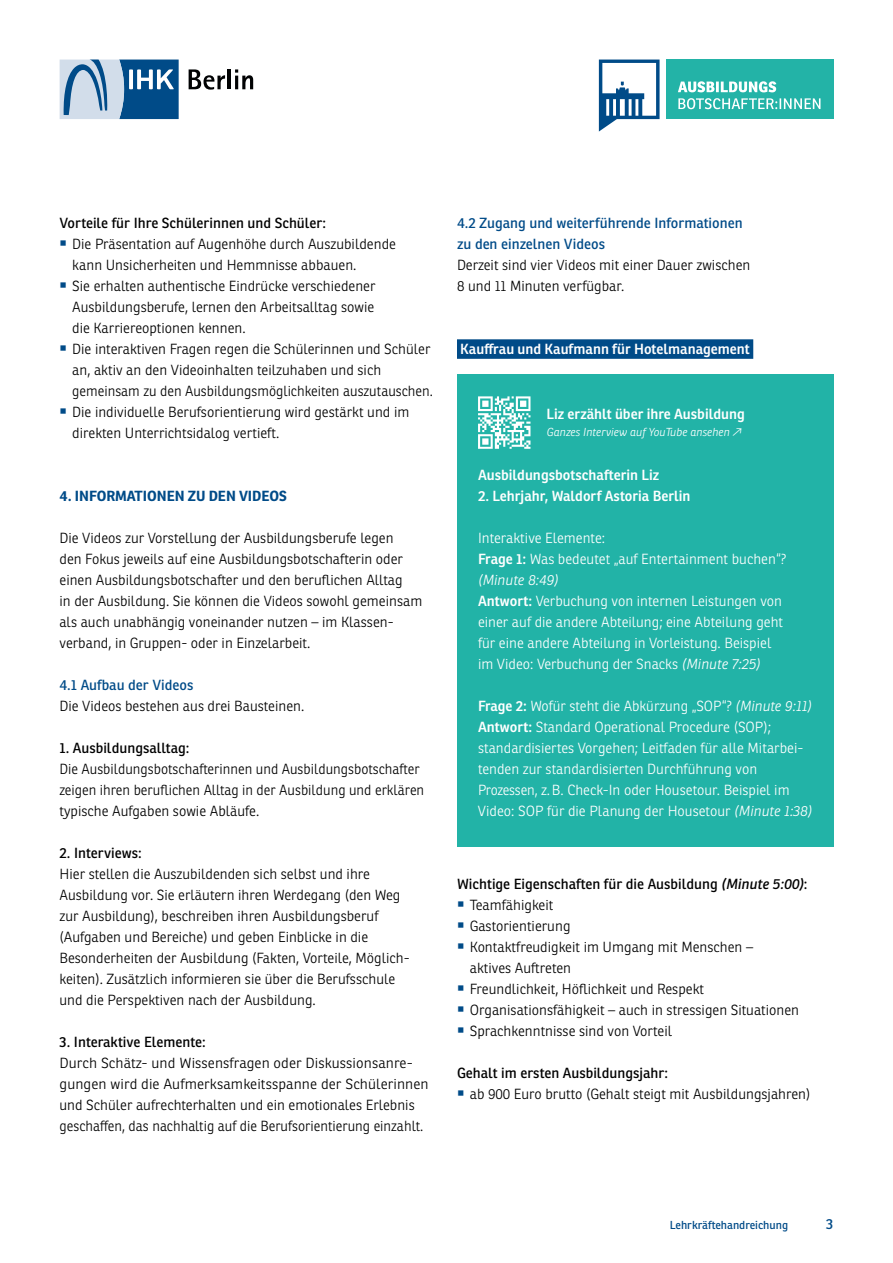
<style>
.page{position:relative;width:893px;height:1263px;background:#fff}
.page>*{position:absolute;margin:0;border:0;box-sizing:border-box;transform-origin:0 0}
.t1{font:300 14.25px/21px "Ronnia";color:#000}
.t2{font:300 14.25px/21px "Ronnia";color:#fff}
.t3{font:14.25px "Ronnia";color:#000}
.t4{font:600 14.25px "Ronnia";color:#fff}
.t5{font:14.25px/21px "Ronnia";color:#004b88}
.t6{font:700 14.25px "Ronnia";color:#004b88}
.t7{font:italic 300 11.25px "Ronnia";color:#fff}
.t8{font:11.25px "Ronnia";color:#004b88}
.s1{color:#004b88}
.s2{font-weight:600}
.s3{font-style:italic}
</style>
<div class="page">
<svg style="left:189px;top:69px;width:36px;height:21px"></svg>
<hr style="left:228px;top:69px;width:3px;height:20px;background:#010203">
<svg style="left:235px;top:69px;width:18px;height:20px"></svg>
<svg style="left:60px;top:60px;width:119px;height:59px;background:#6994b9"></svg>
<div style="left:666px;top:60px;width:167px;height:59px;background:#23b3a7"></div>
<svg style="left:678px;top:81px;width:142px;height:28px"></svg>
<svg style="left:599px;top:60px;width:61px;height:72px"></svg>
<div style="left:457px;top:339px;width:296px;height:20px;background:#004b88"></div>
<div style="left:457px;top:375px;width:376px;height:472px;background:#22b3a7"></div>
<svg style="left:478px;top:396px;width:52px;height:53px"></svg>
<p class="t3" style="left:60px;top:214px;width:268px">Vorteile für Ihre Schülerinnen und Schüler:</p>
<p class="t1" style="left:72px;top:233px;width:325px;text-indent:-13px"><span class="s1">○</span> Die Präsentation auf Augenhöhe durch Auszubildende kann Unsicherheiten und Hemmnisse abbauen.</p>
<p class="t1" style="left:72px;top:275px;width:305px;text-align:justify;text-indent:-13px"><span class="s1">○</span> Sie erhalten authentische Eindrücke verschiedener Ausbildungsberufe, lernen den Arbeitsalltag sowie die Karriereoptionen kennen.</p>
<p class="t1" style="left:72px;top:338px;width:362px;text-indent:-13px"><span class="s1">○</span> Die interaktiven Fragen regen die Schülerinnen und Schüler an, aktiv an den Videoinhalten teilzuhaben und sich gemeinsam zu den Ausbildungsmöglichkeiten auszutauschen.</p>
<p class="t1" style="left:72px;top:401px;width:339px;text-indent:-13px"><span class="s1">○</span> Die individuelle Berufsorientierung wird gestärkt und im direkten Unterrichtsidalog vertieft.</p>
<p class="t6" style="left:60px;top:486px;width:229px">4. INFORMATIONEN ZU DEN VIDEOS</p>
<p class="t1" style="left:60px;top:527px;width:364px">Die Videos zur Vorstellung der Ausbildungsberufe legen<br>den Fokus jeweils auf eine Ausbildungsbotschafterin oder einen Ausbildungsbotschafter und den beruflichen Alltag<br>in der Ausbildung. Sie können die Videos sowohl gemeinsam als auch unabhängig voneinander nutzen – im Klassen&shy;verband, in Gruppen- oder in Einzelarbeit.</p>
<p class="t5" style="left:60px;top:674px;width:135px">4.1 Aufbau der Videos</p>
<p class="t1" style="left:60px;top:695px;width:246px">Die Videos bestehen aus drei Bausteinen.</p>
<p class="t3" style="left:60px;top:739px;width:131px">1. Ausbildungsalltag:</p>
<p class="t1" style="left:60px;top:758px;width:366px">Die Ausbildungsbotschafterinnen und Ausbildungsbotschafter zeigen ihren beruflichen Alltag in der Ausbildung und erklären typische Aufgaben sowie Abläufe.</p>
<p class="t3" style="left:60px;top:844px;width:84px">2. Interviews:</p>
<p class="t1" style="left:60px;top:863px;width:350px">Hier stellen die Auszubildenden sich selbst und ihre Ausbildung vor. Sie erläutern ihren Werdegang (den Weg zur Ausbildung), beschreiben ihren Ausbildungsberuf (Aufgaben und Bereiche) und geben Einblicke in die Besonderheiten der Ausbildung (Fakten, Vorteile, Möglich&shy;keiten). Zusätzlich informieren sie über die Berufsschule und die Perspektiven nach der Ausbildung.</p>
<p class="t3" style="left:60px;top:1033px;width:148px">3. Interaktive Elemente:</p>
<p class="t1" style="left:60px;top:1052px;width:371px">Durch Schätz- und Wissensfragen oder Diskussionsanre&shy;gungen wird die Aufmerksamkeitsspanne der Schülerinnen und Schüler aufrechterhalten und ein emotionales Erlebnis geschaffen, das nachhaltig auf die Berufsorientierung einzahlt.</p>
<p class="t5" style="left:457px;top:212px;width:287px">4.2 Zugang und weiterführende Informationen zu den einzelnen Videos</p>
<p class="t1" style="left:457px;top:254px;width:295px">Derzeit sind vier Videos mit einer Dauer zwischen<br>8 und 11 Minuten verfügbar.</p>
<p class="t4" style="left:460px;top:340px;width:291px">Kauffrau und Kaufmann für Hotelmanagement</p>
<p class="t4" style="left:547px;top:405px;width:200px">Liz erzählt über ihre Ausbildung</p>
<p class="t7" style="left:547px;top:425px;width:196px">Ganzes Interview auf YouTube ansehen e</p>
<p class="t4" style="left:478px;top:466px;width:183px">Ausbildungsbotschafterin Liz</p>
<p class="t4" style="left:478px;top:487px;width:214px">2. Lehrjahr, Waldorf Astoria Berlin</p>
<p class="t2" style="left:478px;top:527px;width:310px">Interaktive Elemente:<br><span class="s2">Frage 1:</span> Was bedeutet „auf Entertainment buchen“? <span class="s3">(Minute 8:49)<br></span><span class="s2">Antwort:</span> Verbuchung von internen Leistungen von einer auf die andere Abteilung; eine Abteilung geht für eine andere Abteilung in Vorleistung. Beispiel im Video: Verbuchung der Snacks <span class="s3">(Minute 7:25)</span></p>
<p class="t2" style="left:478px;top:695px;width:335px"><span class="s2">Frage 2:</span> Wofür steht die Abkürzung „SOP“? <span class="s3">(Minute 9:11)<br></span><span class="s2">Antwort:</span> Standard Operational Procedure (SOP); standardisiertes Vorgehen; Leitfaden für alle Mitarbei&shy;tenden zur standardisierten Durchführung von Prozessen, z.B. Check-In oder Housetour. Beispiel im Video: SOP für die Planung der Housetour <span class="s3">(Minute 1:38)</span></p>
<p class="t3" style="left:457px;top:875px;width:352px">Wichtige Eigenschaften für die Ausbildung <span class="s3">(Minute 5:00)</span>:</p>
<p class="t1" style="left:457px;top:894px;width:98px"><span class="s1">○</span> Teamfähigkeit</p>
<p class="t1" style="left:457px;top:915px;width:115px"><span class="s1">○</span> Gastorientierung</p>
<p class="t1" style="left:470px;top:936px;width:285px;text-indent:-13px"><span class="s1">○</span> Kontaktfreudigkeit im Umgang mit Menschen – aktives Auftreten</p>
<p class="t1" style="left:457px;top:978px;width:249px"><span class="s1">○</span> Freundlichkeit, Höflichkeit und Respekt</p>
<p class="t1" style="left:457px;top:999px;width:344px"><span class="s1">○</span> Organisationsfähigkeit – auch in stressigen Situationen</p>
<p class="t1" style="left:457px;top:1020px;width:217px"><span class="s1">○</span> Sprachkenntnisse sind von Vorteil</p>
<p class="t3" style="left:457px;top:1064px;width:212px">Gehalt im ersten Ausbildungsjahr:</p>
<p class="t1" style="left:457px;top:1083px;width:355px"><span class="s1">○</span> ab 900 Euro brutto (Gehalt steigt mit Ausbildungsjahren)</p>
<p class="t8" style="left:670px;top:1218px;width:120px">Lehrkräftehandreichung</p>
<p class="t5" style="left:826px;top:1213px;width:9px">3</p>
</div>
